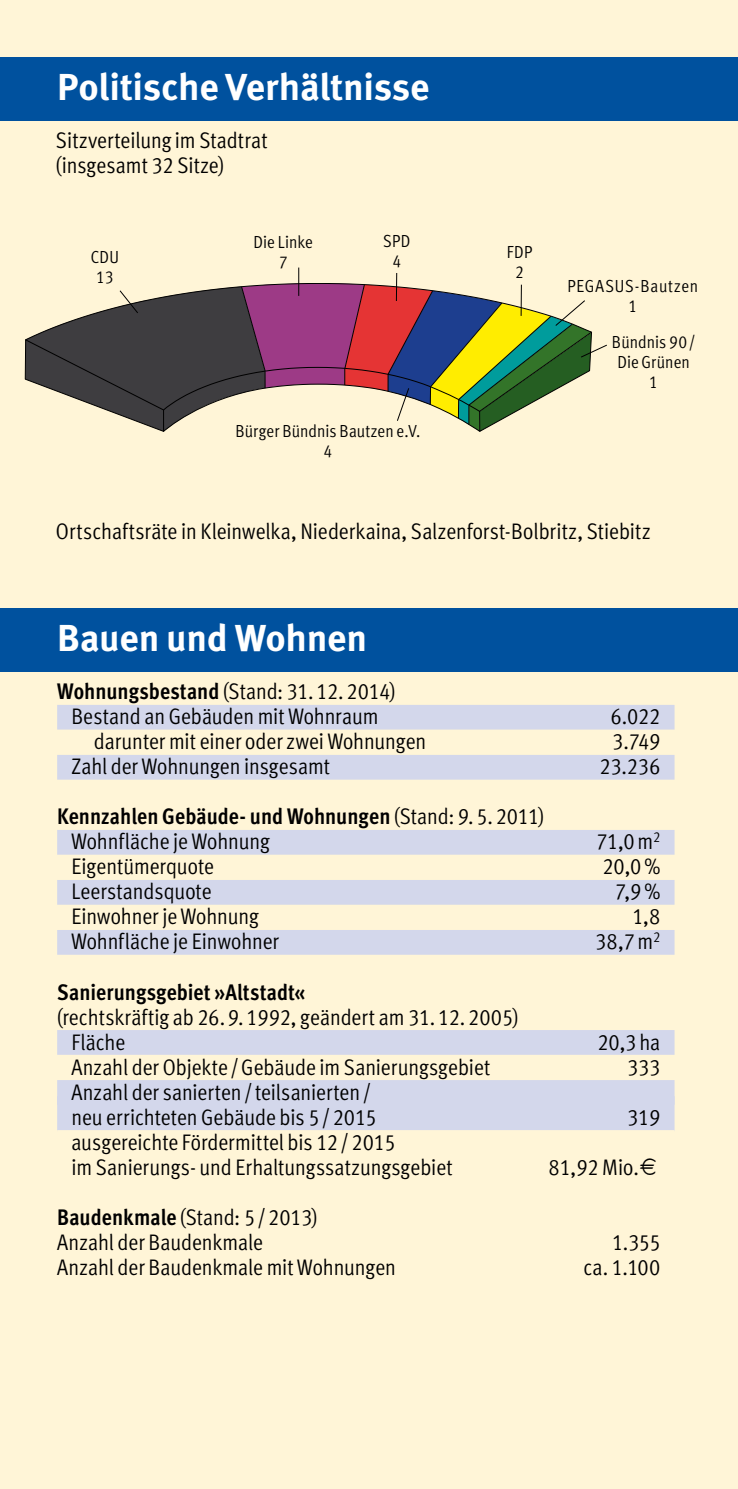
<style>
.page{position:relative;width:738px;height:1489px;background:#fff}
.page>*{position:absolute;margin:0;border:0;box-sizing:border-box;transform-origin:0 0}
.t1{font:700 37.5px "Meta Pro";letter-spacing:-.01em;color:#fff}
.t2{font:22.5px/25px "Meta Cond Normal LF";letter-spacing:-.005em;color:#000}
.t3{font:22.5px "Meta Cond Bold LF";color:#000}
.t4{font:17.5px/20px "Meta Cond Normal LF";letter-spacing:.01em;color:#000;text-align:center}
.t5{font:17.5px/20px "Meta Cond Normal LF";letter-spacing:.04em;color:#000;text-align:center}
.s1{font-family:"Meta Cond Bold LF"}
.s2{font-family:"Meta Cond Normal LF"}
.s3{font-family:"Euro Post";font-size:23px}
</style>
<div class="page">
<div style="left:0;top:0;width:737px;height:1488px;background:#fff5d7"></div>
<div style="left:57px;top:704px;width:617px;height:25px;background:#d3d7eb"></div>
<div style="left:57px;top:754px;width:617px;height:25px;background:#d3d7eb"></div>
<div style="left:57px;top:829px;width:617px;height:25px;background:#d3d7eb"></div>
<div style="left:57px;top:879px;width:617px;height:25px;background:#d3d7eb"></div>
<div style="left:57px;top:929px;width:617px;height:25px;background:#d3d7eb"></div>
<div style="left:57px;top:1029px;width:617px;height:25px;background:#d3d7eb"></div>
<div style="left:57px;top:1079px;width:617px;height:25px;background:#d3d7eb"></div>
<div style="left:57px;top:1096px;width:617px;height:35px;background:#d3d7eb"></div>
<div style="left:57px;top:1129px;width:617px;height:25px;background:#fff5d7"></div>
<div style="left:0;top:607px;width:737px;height:64px;background:#00519e"></div>
<div style="left:0;top:57px;width:737px;height:63px;background:#00519e"></div>
<svg style="left:25px;top:267px;width:582px;height:165px"></svg>
<h1 class="t1" style="left:57px;top:63px;width:373px">Politische Verhältnisse</h1>
<p class="t2" style="left:56px;top:128px;width:213px">Sitzverteilung im Stadtrat (insgesamt 32 Sitze)</p>
<p class="t4" style="left:383px;top:231px;width:29px">SPD<br>4</p>
<p class="t4" style="left:253px;top:232px;width:61px">Die Linke<br>7</p>
<p class="t4" style="left:91px;top:247px;width:30px">CDU<br>13</p>
<p class="t4" style="left:506px;top:242px;width:27px">FDP<br>2</p>
<p class="t4" style="left:235px;top:421px;width:186px">Bürger Bündnis Bautzen e.V.<br>4</p>
<p class="t5" style="left:567px;top:276px;width:132px">PEGASUS-Bautzen<br>1</p>
<p class="t4" style="left:611px;top:331px;width:85px">Bündnis 90/<br>Die Grünen<br>1</p>
<p class="t2" style="left:56px;top:518px;width:595px">Ortschaftsräte in Kleinwelka, Niederkaina, Salzenforst-Bolbritz, Stiebitz</p>
<h1 class="t1" style="left:57px;top:614px;width:311px">Bauen und Wohnen</h1>
<p class="t2" style="left:57px;top:679px;width:339px;text-align:center"><span class="s1">Wohnungsbestand</span> (Stand: 31.12. 2014)<br>Bestand an Gebäuden mit Wohnraum</p>
<p class="t2" style="left:610px;top:704px;width:51px">6.022</p>
<p class="t2" style="left:94px;top:729px;width:334px">darunter mit einer oder zwei Wohnungen</p>
<p class="t2" style="left:611px;top:729px;width:50px">3.749</p>
<p class="t2" style="left:71px;top:754px;width:260px">Zahl der Wohnungen insgesamt</p>
<p class="t2" style="left:599px;top:754px;width:62px">23.236</p>
<p class="t3" style="left:57px;top:803px;width:488px">Kennzahlen Gebäude- und Wohnungen <span class="s2">(Stand: 9. 5. 2011)</span></p>
<p class="t2" style="left:71px;top:829px;width:200px">Wohnfläche je Wohnung</p>
<p class="t2" style="left:595px;top:829px;width:66px">71,0m<sup>2</sup></p>
<p class="t2" style="left:71px;top:854px;width:144px">Eigentümerquote</p>
<p class="t2" style="left:602px;top:854px;width:59px">20,0%</p>
<p class="t2" style="left:71px;top:879px;width:142px">Leerstandsquote</p>
<p class="t2" style="left:614px;top:879px;width:47px">7,9%</p>
<p class="t2" style="left:71px;top:904px;width:189px">Einwohner je Wohnung</p>
<p class="t2" style="left:632px;top:904px;width:29px">1,8</p>
<p class="t2" style="left:71px;top:929px;width:209px">Wohnfläche je Einwohner</p>
<p class="t2" style="left:594px;top:929px;width:67px">38,7m<sup>2</sup></p>
<p class="t3" style="left:57px;top:978px;width:249px">Sanierungsgebiet »Altstadt«</p>
<p class="t2" style="left:71px;top:1004px;width:448px;text-indent:-14px">(rechtskräftig ab 26.9.1992, geändert am 31. 12. 2005)<br>Fläche</p>
<p class="t2" style="left:597px;top:1029px;width:64px">20,3 ha</p>
<p class="t2" style="left:71px;top:1054px;width:420px">Anzahl der Objekte /Gebäude im Sanierungsgebiet</p>
<p class="t2" style="left:626px;top:1054px;width:34px">333</p>
<p class="t2" style="left:71px;top:1079px;width:306px">Anzahl der sanierten /teilsanierten / neu errichteten Gebäude bis 5/ 2015</p>
<p class="t2" style="left:626px;top:1104px;width:35px">319</p>
<p class="t2" style="left:71px;top:1129px;width:382px">ausgereichte Fördermittel bis 12/ 2015<br>im Sanierungs- und Erhaltungssatzungsgebiet</p>
<p class="t2" style="left:57px;top:1204px;width:262px"><span class="s1">Baudenkmale</span> (Stand: 5/ 2013)<br>Anzahl der Baudenkmale</p>
<p class="t2" style="left:548px;top:1154px;width:113px">81,92 Mio.<span class="s3">e</span></p>
<p class="t2" style="left:611px;top:1229px;width:50px">1.355</p>
<p class="t2" style="left:57px;top:1254px;width:340px">Anzahl der Baudenkmale mit Wohnungen</p>
<p class="t2" style="left:583px;top:1254px;width:78px">ca. 1.100</p>
</div>
